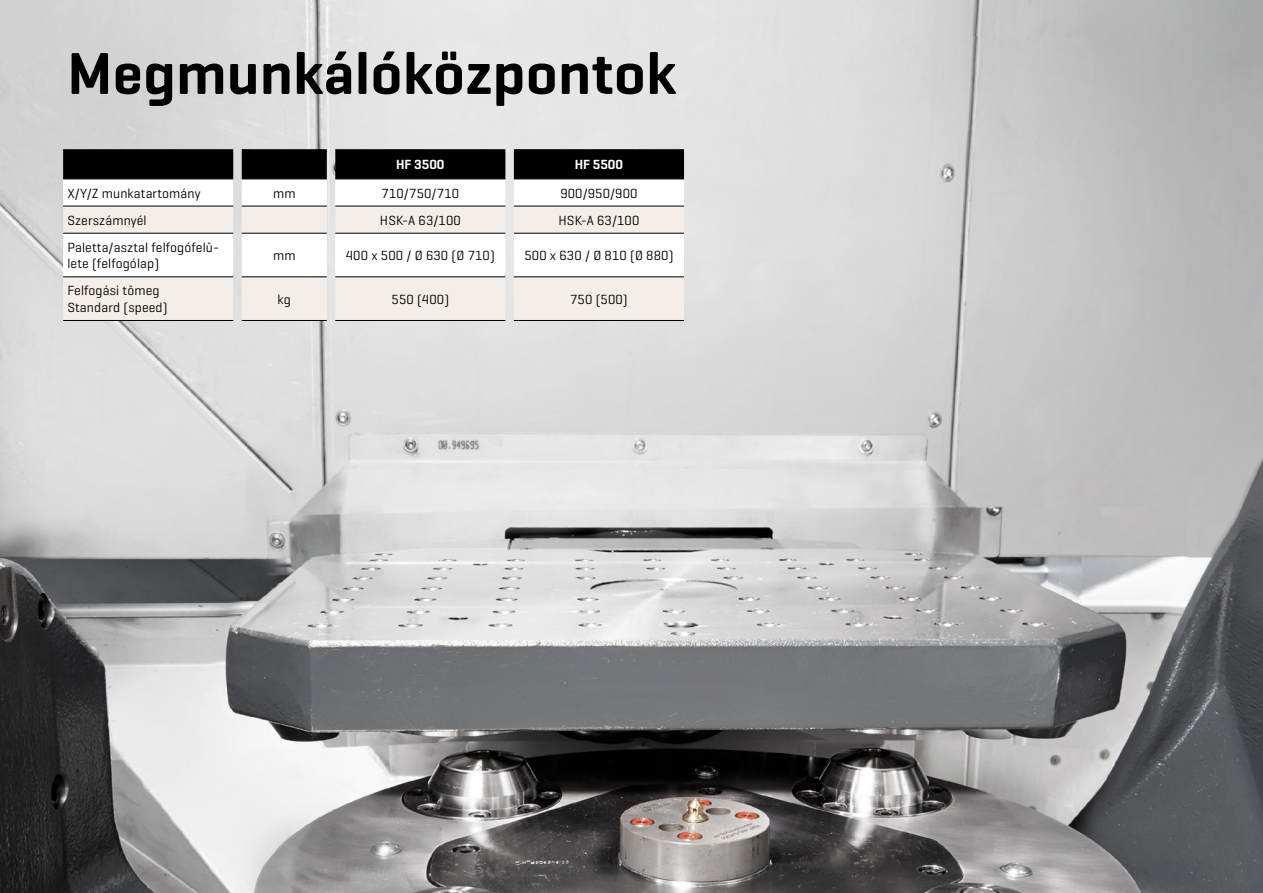
<style>
.page{position:relative;width:1263px;height:893px;background:#fff}
.page>*{position:absolute;margin:0;border:0;box-sizing:border-box;transform-origin:0 0}
.t1{font:600 60px "Geogrotesque";letter-spacing:.01em;color:#000}
.t2{font:13.5px/16.5px "Geogrotesque";letter-spacing:.01em;color:#000}
.t3{font:600 13.5px "Geogrotesque";color:#fff}
</style>
<div class="page">
<img style="left:0;top:0;width:1262px;height:893px">
<svg style="left:63px;top:149px;width:264px;height:30px;background:#080808"></svg>
<svg style="left:335px;top:149px;width:349px;height:30px;background:#070707"></svg>
<svg style="left:63px;top:179px;width:621px;height:27px"></svg>
<svg style="left:63px;top:206px;width:621px;height:114px;fill:#f3eee9"></svg>
<hr style="left:335px;top:233px;width:170px;height:1px;background:#000">
<hr style="left:335px;top:276px;width:170px;height:1px;background:#000">
<hr style="left:335px;top:320px;width:170px;height:1px;background:#000">
<hr style="left:63px;top:179px;width:170px;height:1px;background:#000">
<hr style="left:242px;top:179px;width:85px;height:1px;background:#000">
<hr style="left:335px;top:179px;width:170px;height:1px;background:#000">
<hr style="left:514px;top:179px;width:170px;height:1px;background:#000">
<hr style="left:63px;top:206px;width:170px;height:1px;background:#000">
<hr style="left:63px;top:233px;width:170px;height:1px;background:#000">
<hr style="left:63px;top:276px;width:170px;height:1px;background:#000">
<hr style="left:63px;top:320px;width:170px;height:1px;background:#000">
<hr style="left:242px;top:206px;width:85px;height:1px;background:#000">
<hr style="left:335px;top:206px;width:170px;height:1px;background:#000">
<hr style="left:514px;top:206px;width:170px;height:1px;background:#000">
<hr style="left:242px;top:233px;width:85px;height:1px;background:#000">
<hr style="left:514px;top:233px;width:170px;height:1px;background:#000">
<hr style="left:242px;top:276px;width:85px;height:1px;background:#000">
<hr style="left:514px;top:276px;width:170px;height:1px;background:#000">
<hr style="left:242px;top:320px;width:85px;height:1px;background:#000">
<hr style="left:514px;top:320px;width:170px;height:1px;background:#000">
<h1 class="t1" style="left:67px;top:36px;width:610px">Megmunkálóközpontok</h1>
<p class="t3" style="left:396px;top:156px;width:50px">HF 3500</p>
<p class="t3" style="left:575px;top:156px;width:50px">HF 5500</p>
<p class="t2" style="left:67px;top:184px;width:135px">X/Y/Z munkatartomány</p>
<p class="t2" style="left:273px;top:184px;width:24px">mm</p>
<p class="t2" style="left:382px;top:184px;width:79px">710/750/710</p>
<p class="t2" style="left:560px;top:184px;width:79px">900/950/900</p>
<p class="t2" style="left:67px;top:211px;width:81px">Szerszámnyél</p>
<p class="t2" style="left:380px;top:211px;width:82px">HSK-A 63/100</p>
<p class="t2" style="left:558px;top:211px;width:82px">HSK-A 63/100</p>
<p class="t2" style="left:67px;top:239px;width:153px">Paletta/asztal felfogófelü&shy;lete (felfogólap)</p>
<p class="t2" style="left:273px;top:247px;width:24px">mm</p>
<p class="t2" style="left:346px;top:247px;width:150px">400 x 500 / Ø 630 (Ø 710)</p>
<p class="t2" style="left:524px;top:247px;width:150px">500 x 630 / Ø 810 (Ø 880)</p>
<p class="t2" style="left:67px;top:282px;width:102px">Felfogási tömeg<br>Standard (speed)</p>
<p class="t2" style="left:278px;top:290px;width:15px">kg</p>
<p class="t2" style="left:392px;top:290px;width:59px">550 (400)</p>
<p class="t2" style="left:570px;top:290px;width:59px">750 (500)</p>
</div>
